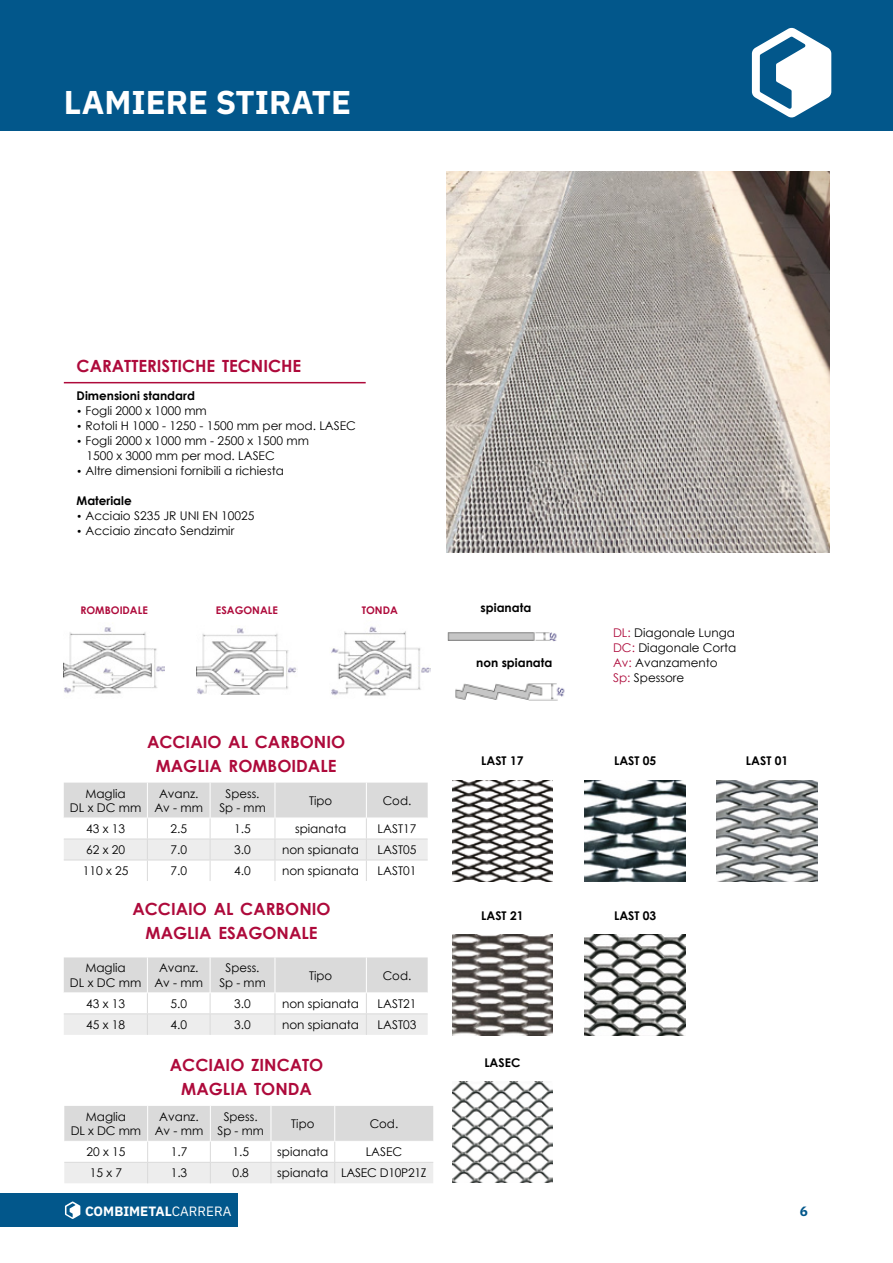
<style>
.page{position:relative;width:893px;height:1263px;background:#fff}
.page>*{position:absolute;margin:0;border:0;box-sizing:border-box;transform-origin:0 0}
.t1{font:700 33px "IBM Plex Sans";color:#fff}
.t2{font:700 27px "IBM Plex Sans";color:#fff}
.t3{font:700 16.8px/24px "Century Gothic";color:#ae0a3b;text-align:center}
.t4{font:700 13.5px "IBM Plex Sans";color:#fff}
.t5{font:700 13.5px "IBM Plex Sans";color:#02578b}
.t6{font:12px/14.4px "Century Gothic";color:#000;text-align:center}
.t7{font:700 12px "Century Gothic";color:#000}
.t8{font:12px "Century Gothic";letter-spacing:-.02em;color:#000}
.t9{font:700 10.5px "Century Gothic";color:#ae0a3b}
.s1{font-family:"D DIN"}
.s2{color:#ae0a3b}
.s3{font-weight:400}
</style>
<div class="page">
<img style="left:446px;top:172px;width:383px;height:380px">
<hr style="left:64px;top:382px;width:302px;height:1px;background:#ae0a3b">
<svg style="left:64px;top:782px;width:364px;height:99px"></svg>
<svg style="left:64px;top:957px;width:364px;height:78px"></svg>
<svg style="left:64px;top:1106px;width:369px;height:77px"></svg>
<img style="left:452px;top:780px;width:101px;height:101px">
<img style="left:585px;top:780px;width:100px;height:101px">
<img style="left:717px;top:780px;width:100px;height:101px">
<img style="left:452px;top:935px;width:101px;height:100px">
<img style="left:585px;top:935px;width:100px;height:100px">
<img style="left:452px;top:1082px;width:101px;height:100px">
<img style="left:64px;top:627px;width:100px;height:67px">
<img style="left:197px;top:628px;width:100px;height:67px">
<img style="left:331px;top:626px;width:99px;height:70px">
<img style="left:447px;top:632px;width:110px;height:10px">
<img style="left:456px;top:683px;width:109px;height:17px">
<div style="left:0;top:0;width:893px;height:131px;background:#02578b"></div>
<div style="left:0;top:1193px;width:237px;height:34px;background:#02578b"></div>
<svg style="left:65px;top:1201px;width:15px;height:18px"></svg>
<svg style="left:752px;top:28px;width:79px;height:90px"></svg>
<p class="t1" style="left:64px;top:76px;width:289px">LAMIERE STIRATE</p>
<p class="t2" style="left:64px;top:86px;width:409px">LAMIERE STIRATE - INDUSTRIA</p>
<p class="t3" style="left:77px;top:353px;width:226px">CARATTERISTICHE TECNICHE</p>
<p class="t7" style="left:77px;top:386px;width:120px">Dimensioni standard</p>
<p class="t6" style="left:77px;top:403px;width:132px"><span class="s1">•</span> Fogli 2000 x 1000 mm</p>
<p class="t6" style="left:77px;top:418px;width:281px"><span class="s1">•</span> Rotoli H 1000 - 1250 - 1500 mm per mod. LASEC</p>
<p class="t6" style="left:87px;top:433px;width:224px;line-height:15px;text-align:left;text-indent:-10px"><span class="s1">•</span> Fogli 2000 x 1000 mm - 2500 x 1500 mm<br>1500 x 3000 mm per mod. LASEC</p>
<p class="t6" style="left:77px;top:463px;width:209px"><span class="s1">•</span> Altre dimensioni fornibili a richiesta</p>
<p class="t7" style="left:77px;top:491px;width:57px">Materiale</p>
<p class="t6" style="left:77px;top:508px;width:179px"><span class="s1">•</span> Acciaio S235 JR UNI EN 10025</p>
<p class="t6" style="left:77px;top:523px;width:159px"><span class="s1">•</span> Acciaio zincato Sendzimir</p>
<p class="t9" style="left:80px;top:603px;width:69px">ROMBOIDALE</p>
<p class="t9" style="left:216px;top:603px;width:63px">ESAGONALE</p>
<p class="t9" style="left:362px;top:603px;width:38px">TONDA</p>
<p class="t7" style="left:481px;top:599px;width:52px">spianata</p>
<p class="t7" style="left:476px;top:653px;width:78px">non spianata</p>
<p class="t6" style="left:613px;top:625px;width:125px;line-height:15px;text-align:left"><span class="s2">DL:</span> Diagonale Lunga<br><span class="s2">DC:</span> Diagonale Corta<br><span class="s2">Av:</span> Avanzamento<br><span class="s2">Sp:</span> Spessore</p>
<p class="t3" style="left:147px;top:729px;width:200px">ACCIAIO AL CARBONIO<br>MAGLIA ROMBOIDALE</p>
<p class="t6" style="left:70px;top:786px;width:73px">Maglia<br>DL x DC mm</p>
<p class="t6" style="left:154px;top:786px;width:50px">Avanz.<br>Av - mm</p>
<p class="t6" style="left:219px;top:786px;width:48px">Spess.<br>Sp - mm</p>
<p class="t6" style="left:309px;top:793px;width:25px">Tipo</p>
<p class="t6" style="left:383px;top:793px;width:30px">Cod.</p>
<p class="t6" style="left:86px;top:821px;width:40px">43 x 13</p>
<p class="t6" style="left:170px;top:821px;width:18px">2.5</p>
<p class="t6" style="left:234px;top:821px;width:18px">1.5</p>
<p class="t6" style="left:295px;top:821px;width:53px">spianata</p>
<p class="t6" style="left:378px;top:821px;width:40px">LAST17</p>
<p class="t6" style="left:86px;top:842px;width:40px">62 x 20</p>
<p class="t6" style="left:170px;top:842px;width:18px">7.0</p>
<p class="t6" style="left:234px;top:842px;width:18px">3.0</p>
<p class="t6" style="left:282px;top:842px;width:79px">non spianata</p>
<p class="t6" style="left:378px;top:842px;width:40px">LAST05</p>
<p class="t6" style="left:83px;top:863px;width:47px">110 x 25</p>
<p class="t6" style="left:170px;top:863px;width:18px">7.0</p>
<p class="t6" style="left:234px;top:863px;width:18px">4.0</p>
<p class="t6" style="left:282px;top:863px;width:79px">non spianata</p>
<p class="t6" style="left:378px;top:863px;width:40px">LAST01</p>
<p class="t3" style="left:132px;top:896px;width:200px">ACCIAIO AL CARBONIO<br>MAGLIA ESAGONALE</p>
<p class="t6" style="left:70px;top:961px;width:73px">Maglia<br>DL x DC mm</p>
<p class="t6" style="left:154px;top:961px;width:50px">Avanz.<br>Av - mm</p>
<p class="t6" style="left:219px;top:961px;width:48px">Spess.<br>Sp - mm</p>
<p class="t6" style="left:309px;top:968px;width:25px">Tipo</p>
<p class="t6" style="left:383px;top:968px;width:30px">Cod.</p>
<p class="t6" style="left:86px;top:996px;width:40px">43 x 13</p>
<p class="t6" style="left:170px;top:996px;width:18px">5.0</p>
<p class="t6" style="left:234px;top:996px;width:18px">3.0</p>
<p class="t6" style="left:282px;top:996px;width:79px">non spianata</p>
<p class="t6" style="left:378px;top:996px;width:40px">LAST21</p>
<p class="t6" style="left:86px;top:1017px;width:40px">45 x 18</p>
<p class="t6" style="left:170px;top:1017px;width:18px">4.0</p>
<p class="t6" style="left:234px;top:1017px;width:18px">3.0</p>
<p class="t6" style="left:282px;top:1017px;width:79px">non spianata</p>
<p class="t6" style="left:378px;top:1017px;width:40px">LAST03</p>
<p class="t3" style="left:170px;top:1052px;width:155px">ACCIAIO ZINCATO<br>MAGLIA TONDA</p>
<p class="t6" style="left:71px;top:1109px;width:72px">Maglia<br>DL x DC mm</p>
<p class="t6" style="left:155px;top:1109px;width:50px">Avanz.<br>Av - mm</p>
<p class="t6" style="left:217px;top:1109px;width:48px">Spess.<br>Sp - mm</p>
<p class="t6" style="left:291px;top:1116px;width:25px">Tipo</p>
<p class="t6" style="left:370px;top:1116px;width:30px">Cod.</p>
<p class="t6" style="left:86px;top:1144px;width:41px">20 x 15</p>
<p class="t6" style="left:171px;top:1144px;width:18px">1.7</p>
<p class="t6" style="left:232px;top:1144px;width:18px">1.5</p>
<p class="t6" style="left:277px;top:1144px;width:53px">spianata</p>
<p class="t6" style="left:366px;top:1144px;width:38px">LASEC</p>
<p class="t6" style="left:90px;top:1165px;width:34px">15 x 7</p>
<p class="t6" style="left:171px;top:1165px;width:18px">1.3</p>
<p class="t6" style="left:232px;top:1165px;width:18px">0.8</p>
<p class="t8" style="left:277px;top:1164px;width:151px">spianata LASEC D10P21Z</p>
<p class="t7" style="left:481px;top:752px;width:44px">LAST 17</p>
<p class="t7" style="left:614px;top:752px;width:44px">LAST 05</p>
<p class="t7" style="left:746px;top:752px;width:44px">LAST 01</p>
<p class="t7" style="left:481px;top:906px;width:44px">LAST 21</p>
<p class="t7" style="left:614px;top:906px;width:44px">LAST 03</p>
<p class="t7" style="left:484px;top:1053px;width:37px">LASEC</p>
<p class="t4" style="left:85px;top:1200px;width:148px">COMBIMETAL<span class="s3">CARRERA</span></p>
<p class="t5" style="left:800px;top:1200px;width:10px">6</p>
</div>
